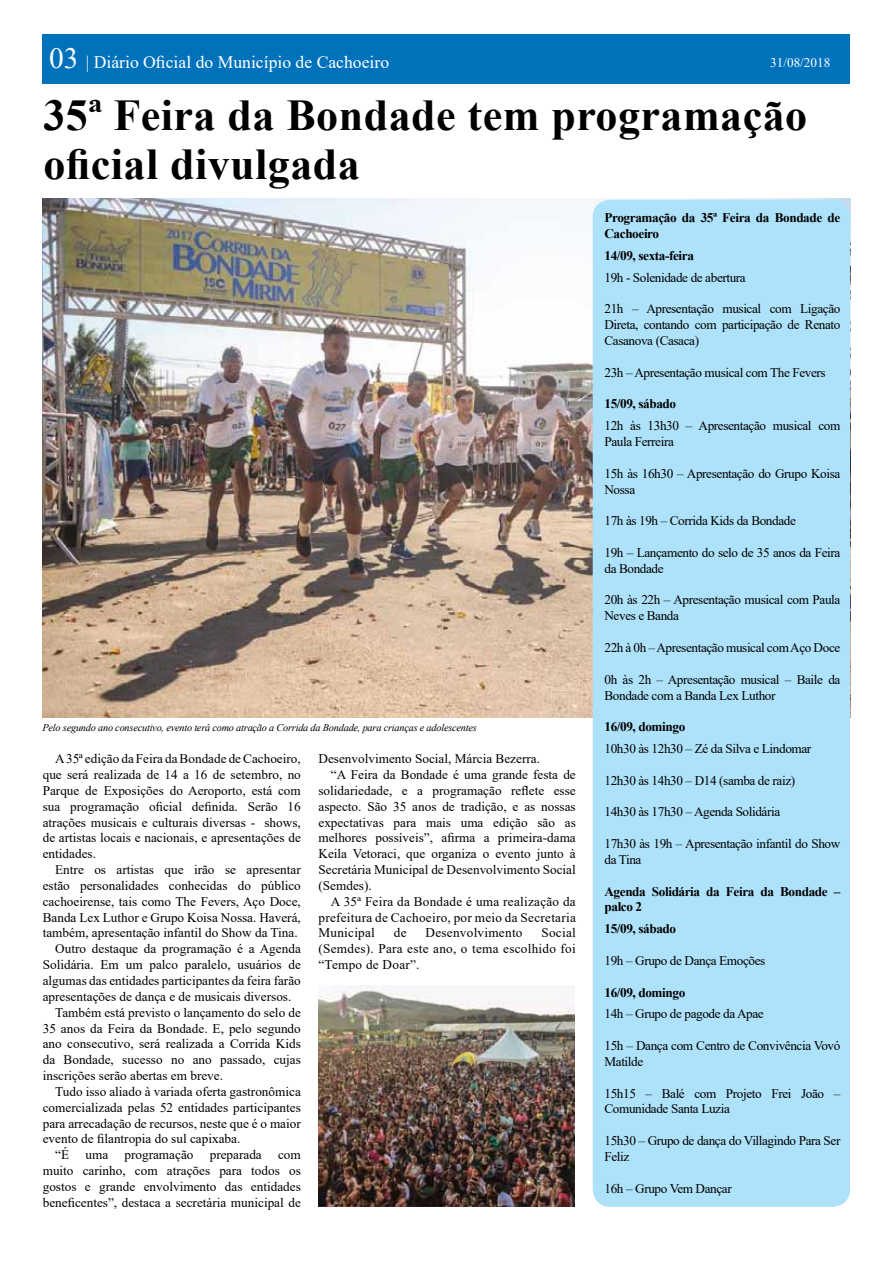
<style>
.page{position:relative;width:893px;height:1263px;background:#fff}
.page>*{position:absolute;margin:0;border:0;box-sizing:border-box;transform-origin:0 0}
.t1{font:700 43.95px/48.4px "Times New Roman";letter-spacing:.01em;color:#000}
.t2{font:17.55px "Times New Roman";color:#fff}
.t3{font:13.2px/15.9px "Times New Roman";color:#000;text-align:justify}
.t4{font:13.2px/15.9px "Times New Roman";letter-spacing:-.03em;color:#000}
.t5{font:700 13.2px/15.9px "Times New Roman";letter-spacing:-.03em;color:#000}
.t6{font:13.2px "Times New Roman";letter-spacing:.02em;color:#000}
.t7{font:13.2px "Times New Roman";color:#fff}
.t8{font:italic 10.2px "Times New Roman";letter-spacing:-.02em;color:#000}
.s1{font-size:29.4px}
</style>
<div class="page">
<div style="left:42px;top:34px;width:808px;height:50px;background:#0072bc"></div>
<img style="left:43px;top:198px;width:808px;height:519px">
<div style="left:593px;top:200px;width:257px;height:1007px;background:#aee2fa;border-radius:18px"></div>
<img style="left:318px;top:986px;width:257px;height:221px">
<h2 class="t2" style="left:49px;top:50px;width:342px"><span class="s1">03</span> | Diário Oficial do Município de Cachoeiro</h2>
<p class="t7" style="left:770px;top:53px;width:62px">31/08/2018</p>
<h1 class="t1" style="left:43px;top:90px;width:765px">35ª Feira da Bondade tem programação oficial divulgada</h1>
<p class="t8" style="left:43px;top:720px;width:436px">Pelo segundo ano consecutivo, evento terá como atração a Corrida da Bondade, para crianças e adolescentes</p>
<p class="t3" style="left:43px;top:750px;width:260px;text-indent:12px">A 35ª edição da Feira da Bondade de Cachoeiro, que será realizada de 14 a 16 de setembro, no Parque de Exposições do Aeroporto, está com sua programação oficial definida. Serão 16 atrações musicais e culturais diversas - shows, de artistas locais e nacionais, e apresentações de entidades.</p>
<p class="t3" style="left:55px;top:861px;width:247px">Entre os artistas que irão se apresentar</p>
<p class="t3" style="left:43px;top:877px;width:260px">estão personalidades conhecidas do público</p>
<p class="t3" style="left:43px;top:893px;width:260px">cachoeirense, tais como The Fevers, Aço Doce,</p>
<p class="t3" style="left:43px;top:909px;width:260px">Banda Lex Luthor e Grupo Koisa Nossa. Haverá,</p>
<p class="t3" style="left:43px;top:925px;width:256px">também, apresentação infantil do Show da Tina.</p>
<p class="t3" style="left:55px;top:940px;width:247px">Outro destaque da programação é a Agenda</p>
<p class="t3" style="left:43px;top:956px;width:260px">Solidária. Em um palco paralelo, usuários de</p>
<p class="t3" style="left:43px;top:972px;width:260px">algumas das entidades participantes da feira farão</p>
<p class="t3" style="left:43px;top:988px;width:250px">apresentações de dança e de musicais diversos.</p>
<p class="t3" style="left:55px;top:1004px;width:247px">Também está previsto o lançamento do selo de</p>
<p class="t3" style="left:43px;top:1020px;width:260px">35 anos da Feira da Bondade. E, pelo segundo</p>
<p class="t3" style="left:43px;top:1035px;width:260px">ano consecutivo, será realizada a Corrida Kids</p>
<p class="t3" style="left:43px;top:1051px;width:260px">da Bondade, sucesso no ano passado, cujas</p>
<p class="t3" style="left:43px;top:1067px;width:182px">inscrições serão abertas em breve.</p>
<p class="t3" style="left:55px;top:1083px;width:247px">Tudo isso aliado à variada oferta gastronômica</p>
<p class="t3" style="left:43px;top:1099px;width:260px">comercializada pelas 52 entidades participantes</p>
<p class="t3" style="left:43px;top:1115px;width:260px">para arrecadação de recursos, neste que é o maior</p>
<p class="t3" style="left:43px;top:1131px;width:199px">evento de filantropia do sul capixaba.</p>
<p class="t3" style="left:55px;top:1146px;width:247px">“É uma programação preparada com</p>
<p class="t3" style="left:43px;top:1162px;width:260px">muito carinho, com atrações para todos os</p>
<p class="t3" style="left:43px;top:1178px;width:260px">gostos e grande envolvimento das entidades</p>
<p class="t3" style="left:43px;top:1194px;width:260px">beneficentes”, destaca a secretária municipal de</p>
<p class="t3" style="left:318px;top:750px;width:223px">Desenvolvimento Social, Márcia Bezerra.</p>
<p class="t3" style="left:331px;top:766px;width:246px">“A Feira da Bondade é uma grande festa de</p>
<p class="t3" style="left:318px;top:782px;width:259px">solidariedade, e a programação reflete esse</p>
<p class="t3" style="left:318px;top:798px;width:259px">aspecto. São 35 anos de tradição, e as nossas</p>
<p class="t3" style="left:318px;top:814px;width:259px">expectativas para mais uma edição são as</p>
<p class="t3" style="left:318px;top:829px;width:259px">melhores possíveis”, afirma a primeira-dama</p>
<p class="t3" style="left:318px;top:845px;width:259px">Keila Vetoraci, que organiza o evento junto à</p>
<p class="t3" style="left:318px;top:861px;width:259px">Secretária Municipal de Desenvolvimento Social</p>
<p class="t3" style="left:318px;top:877px;width:55px">(Semdes).</p>
<p class="t6" style="left:331px;top:892px;width:246px">A 35ª Feira da Bondade é uma realização da</p>
<p class="t6" style="left:318px;top:908px;width:259px">prefeitura de Cachoeiro, por meio da Secretaria</p>
<p class="t6" style="left:318px;top:924px;width:58px">Municipal</p>
<p class="t3" style="left:394px;top:925px;width:14px">de</p>
<p class="t6" style="left:426px;top:924px;width:99px">Desenvolvimento</p>
<p class="t3" style="left:318px;top:925px;width:259px;text-indent:223px">Social (Semdes). Para este ano, o tema escolhido foi “Tempo de Doar”.</p>
<p class="t5" style="left:604px;top:210px;width:237px">Programação da 35ª Feira da Bondade de<br>Cachoeiro</p>
<p class="t5" style="left:604px;top:247px;width:91px">14/09, sexta-feira</p>
<p class="t4" style="left:604px;top:269px;width:143px">19h - Solenidade de abertura</p>
<p class="t3" style="left:604px;top:301px;width:237px">21h – Apresentação musical com Ligação Direta, contando com participação de Renato Casanova (Casaca)</p>
<p class="t4" style="left:604px;top:364px;width:223px">23h – Apresentação musical com The Fevers</p>
<p class="t5" style="left:604px;top:396px;width:73px">15/09, sábado</p>
<p class="t4" style="left:604px;top:417px;width:237px">12h às 13h30 – Apresentação musical com<br>Paula Ferreira</p>
<p class="t4" style="left:604px;top:465px;width:237px">15h às 16h30 – Apresentação do Grupo Koisa<br>Nossa</p>
<p class="t4" style="left:604px;top:512px;width:193px">17h às 19h – Corrida Kids da Bondade</p>
<p class="t4" style="left:604px;top:544px;width:237px">19h – Lançamento do selo de 35 anos da Feira da Bondade</p>
<p class="t4" style="left:604px;top:592px;width:237px">20h às 22h – Apresentação musical com Paula<br>Neves e Banda</p>
<p class="t4" style="left:604px;top:639px;width:237px">22h à 0h – Apresentação musical com Aço Doce</p>
<p class="t4" style="left:604px;top:671px;width:237px">0h às 2h – Apresentação musical – Baile da<br>Bondade com a Banda Lex Luthor</p>
<p class="t5" style="left:604px;top:718px;width:82px">16/09, domingo</p>
<p class="t4" style="left:604px;top:740px;width:208px">10h30 às 12h30 – Zé da Silva e Lindomar</p>
<p class="t4" style="left:604px;top:772px;width:192px">12h30 às 14h30 – D14 (samba de raiz)</p>
<p class="t4" style="left:604px;top:803px;width:177px">14h30 às 17h30 – Agenda Solidária</p>
<p class="t4" style="left:604px;top:835px;width:237px">17h30 às 19h – Apresentação infantil do Show da Tina</p>
<p class="t5" style="left:604px;top:883px;width:237px">Agenda Solidária da Feira da Bondade – palco 2</p>
<p class="t5" style="left:604px;top:920px;width:73px">15/09, sábado</p>
<p class="t4" style="left:604px;top:952px;width:162px">19h – Grupo de Dança Emoções</p>
<p class="t5" style="left:604px;top:984px;width:82px">16/09, domingo</p>
<p class="t4" style="left:604px;top:1005px;width:161px">14h – Grupo de pagode da Apae</p>
<p class="t4" style="left:604px;top:1037px;width:237px">15h – Dança com Centro de Convivência Vovó<br>Matilde</p>
<p class="t4" style="left:604px;top:1085px;width:237px">15h15 – Balé com Projeto Frei João –<br>Comunidade Santa Luzia</p>
<p class="t4" style="left:604px;top:1132px;width:237px">15h30 – Grupo de dança do Villagindo Para Ser<br>Feliz</p>
<p class="t4" style="left:604px;top:1180px;width:129px">16h – Grupo Vem Dançar</p>
</div>
